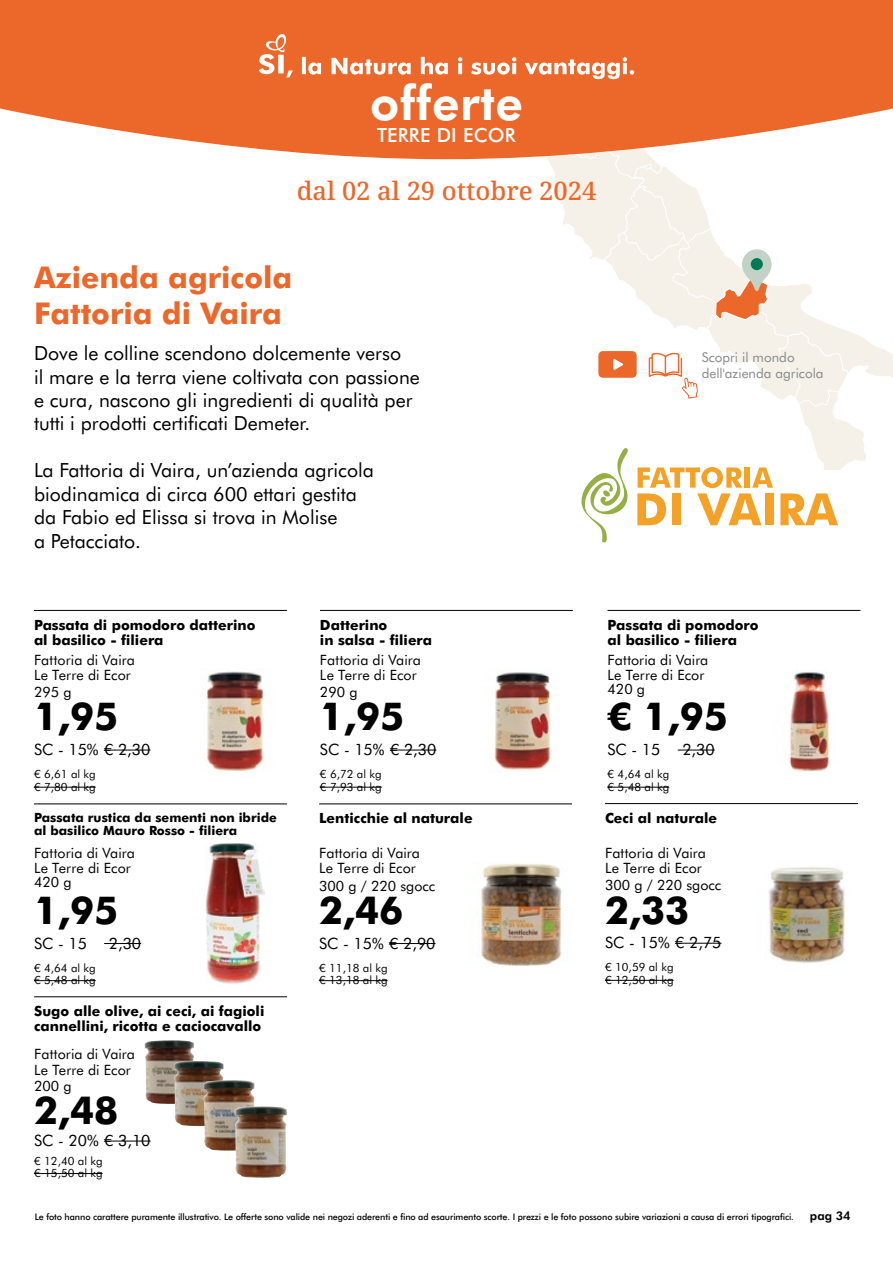
<style>
.page{position:relative;width:893px;height:1263px;background:#fff}
.page>*{position:absolute;margin:0;border:0;box-sizing:border-box;transform-origin:0 0}
.t1{font:700 48px "Futura BT";letter-spacing:.01em;color:#fff}
.t2{font:800 38.4px "Futura BT";color:#000}
.t3{font:800 30px/36px "Futura BT";color:#ec672a}
.t4{font:500 25.5px "Noto Serif";color:#ec672a}
.t5{font:19.5px/23.4px "Futura BT";color:#000}
.t6{font:500 19.5px "Futura BT";letter-spacing:.01em;color:#fff}
.t7{font:15.6px "Futura BT";color:#000}
.t8{font:14.25px/15px "Futura BT";color:#000}
.t9{font:800 14.1px/15px "Futura BT";color:#000}
.t10{font:13.5px/16.2px "Futura BT";color:#898889}
.t11{font:800 12.75px/12.6px "Futura BT";color:#000}
.t12{font:700 12px "Futura BT";color:#000}
.t13{font:11.4px/12.8px "Futura BT";color:#000}
.t14{font:500 9px "Futura BT";letter-spacing:-.01em;color:#000}
</style>
<div class="page">
<svg style="left:547px;top:159px;width:346px;height:383px"></svg>
<svg style="left:0;top:0;width:893px;height:159px;fill:#ec672a"></svg>
<svg style="left:259px;top:33px;width:375px;height:46px"></svg>
<div style="left:278px;top:55px;width:6px;height:18px;background:#fff"></div>
<img style="left:206px;top:671px;width:58px;height:101px">
<hr style="left:104px;top:750px;width:46px;height:1px;background:#000">
<hr style="left:34px;top:787px;width:62px;height:1px;background:#000">
<hr style="left:34px;top:610px;width:253px;height:1px;background:#000">
<img style="left:494px;top:672px;width:57px;height:99px">
<hr style="left:390px;top:750px;width:46px;height:1px;background:#000">
<hr style="left:320px;top:787px;width:62px;height:1px;background:#000">
<hr style="left:320px;top:610px;width:253px;height:1px;background:#000">
<img style="left:481px;top:863px;width:81px;height:103px">
<hr style="left:389px;top:943px;width:47px;height:1px;background:#000">
<hr style="left:319px;top:980px;width:69px;height:1px;background:#000">
<hr style="left:319px;top:804px;width:253px;height:1px;background:#000">
<img style="left:144px;top:1040px;width:50px;height:64px">
<hr style="left:104px;top:1141px;width:47px;height:1px;background:#000">
<hr style="left:34px;top:1173px;width:69px;height:1px;background:#000">
<hr style="left:34px;top:996px;width:253px;height:1px;background:#000">
<img style="left:174px;top:1061px;width:50px;height:65px">
<img style="left:203px;top:1080px;width:52px;height:71px">
<img style="left:234px;top:1106px;width:53px;height:72px">
<img style="left:768px;top:867px;width:77px;height:96px">
<hr style="left:675px;top:943px;width:46px;height:1px;background:#000">
<hr style="left:605px;top:980px;width:69px;height:1px;background:#000">
<hr style="left:605px;top:803px;width:253px;height:1px;background:#000">
<img style="left:789px;top:672px;width:41px;height:100px">
<hr style="left:678px;top:750px;width:37px;height:1px;background:#000">
<hr style="left:608px;top:787px;width:61px;height:1px;background:#000">
<hr style="left:608px;top:610px;width:252px;height:1px;background:#000">
<img style="left:205px;top:844px;width:60px;height:140px">
<hr style="left:104px;top:943px;width:37px;height:1px;background:#000">
<hr style="left:34px;top:980px;width:62px;height:1px;background:#000">
<hr style="left:34px;top:804px;width:253px;height:1px;background:#000">
<h1 class="t1" style="left:370px;top:69px;width:154px">offerte</h1>
<p class="t6" style="left:377px;top:122px;width:140px">TERRE DI ECOR</p>
<h3 class="t4" style="left:297px;top:173px;width:301px">dal 02 al 29 ottobre 2024</h3>
<h3 class="t3" style="left:34px;top:258px;width:260px">Azienda agricola<br>Fattoria di Vaira</h3>
<p class="t5" style="left:34px;top:341px;width:387px">Dove le colline scendono dolcemente verso<br>il mare e la terra viene coltivata con passione e cura, nascono gli ingredienti di qualità per tutti i prodotti certificati Demeter.</p>
<p class="t5" style="left:34px;top:458px;width:341px">La Fattoria di Vaira, un’azienda agricola biodinamica di circa 600 ettari gestita da Fabio ed Elissa si trova in Molise<br>a Petacciato.</p>
<p class="t10" style="left:702px;top:348px;width:123px">Scopri il mondo dell'azienda agricola</p>
<p class="t9" style="left:34px;top:616px;width:223px">Passata di pomodoro datterino al basilico - filiera</p>
<p class="t9" style="left:320px;top:616px;width:114px">Datterino<br>in salsa - filiera</p>
<p class="t9" style="left:608px;top:616px;width:153px">Passata di pomodoro al basilico - filiera</p>
<p class="t8" style="left:34px;top:651px;width:102px">Fattoria di Vaira<br>Le Terre di Ecor</p>
<p class="t8" style="left:320px;top:651px;width:102px">Fattoria di Vaira<br>Le Terre di Ecor</p>
<p class="t8" style="left:608px;top:651px;width:102px">Fattoria di Vaira<br>Le Terre di Ecor</p>
<p class="t8" style="left:34px;top:684px;width:39px">295 g</p>
<h2 class="t2" style="left:34px;top:689px;width:86px">1,95</h2>
<p class="t8" style="left:320px;top:684px;width:39px">290 g</p>
<h2 class="t2" style="left:320px;top:689px;width:86px">1,95</h2>
<p class="t8" style="left:608px;top:680px;width:39px">420 g</p>
<h2 class="t2" style="left:608px;top:689px;width:122px">€ 1,95</h2>
<p class="t7" style="left:34px;top:739px;width:118px">SC - 15% € 2,30</p>
<p class="t13" style="left:34px;top:767px;width:63px">€ 6,61 al kg € 7,80 al kg</p>
<p class="t7" style="left:320px;top:739px;width:118px">SC - 15% € 2,30</p>
<p class="t13" style="left:320px;top:767px;width:63px">€ 6,72 al kg € 7,93 al kg</p>
<p class="t7" style="left:608px;top:739px;width:54px">SC - 15</p>
<p class="t13" style="left:608px;top:767px;width:63px">€ 4,64 al kg</p>
<p class="t13" style="left:608px;top:780px;width:63px">€ 5,48 al kg</p>
<p class="t7" style="left:682px;top:739px;width:34px">2,30</p>
<p class="t11" style="left:34px;top:810px;width:244px">Passata rustica da sementi non ibride al basilico Mauro Rosso - filiera</p>
<p class="t9" style="left:319px;top:810px;width:155px">Lenticchie al naturale</p>
<p class="t9" style="left:605px;top:809px;width:113px">Ceci al naturale</p>
<p class="t8" style="left:34px;top:845px;width:102px">Fattoria di Vaira<br>Le Terre di Ecor</p>
<p class="t8" style="left:319px;top:845px;width:102px">Fattoria di Vaira<br>Le Terre di Ecor</p>
<p class="t8" style="left:605px;top:845px;width:102px">Fattoria di Vaira<br>Le Terre di Ecor</p>
<p class="t8" style="left:34px;top:874px;width:39px">420 g</p>
<h2 class="t2" style="left:34px;top:883px;width:86px">1,95</h2>
<p class="t8" style="left:319px;top:877px;width:118px">300 g / 220 sgocc</p>
<h2 class="t2" style="left:319px;top:883px;width:86px">2,46</h2>
<p class="t8" style="left:605px;top:877px;width:118px">300 g / 220 sgocc</p>
<h2 class="t2" style="left:605px;top:882px;width:86px">2,33</h2>
<p class="t7" style="left:34px;top:932px;width:54px">SC - 15</p>
<p class="t13" style="left:34px;top:961px;width:63px">€ 4,64 al kg</p>
<p class="t13" style="left:34px;top:973px;width:63px">€ 5,48 al kg</p>
<p class="t7" style="left:109px;top:932px;width:34px">2,30</p>
<p class="t7" style="left:319px;top:932px;width:118px">SC - 15% € 2,90</p>
<p class="t13" style="left:319px;top:961px;width:70px">€ 11,18 al kg € 13,18 al kg</p>
<p class="t7" style="left:605px;top:932px;width:118px">SC - 15% € 2,75</p>
<p class="t13" style="left:605px;top:960px;width:70px">€ 10,59 al kg € 12,50 al kg</p>
<p class="t9" style="left:34px;top:1003px;width:232px">Sugo alle olive, ai ceci, ai fagioli cannellini, ricotta e caciocavallo</p>
<p class="t8" style="left:34px;top:1046px;width:102px">Fattoria di Vaira<br>Le Terre di Ecor</p>
<p class="t8" style="left:34px;top:1078px;width:39px">200 g</p>
<h2 class="t2" style="left:34px;top:1083px;width:86px">2,48</h2>
<p class="t7" style="left:34px;top:1130px;width:118px">SC - 20% € 3,10</p>
<p class="t13" style="left:34px;top:1154px;width:70px">€ 12,40 al kg € 15,50 al kg</p>
<p class="t14" style="left:35px;top:1211px;width:761px">Le foto hanno carattere puramente illustrativo. Le offerte sono valide nei negozi aderenti e fino ad esaurimento scorte. I prezzi e le foto possono subire variazioni a causa di errori tipografici.</p>
<p class="t12" style="left:810px;top:1208px;width:42px">pag 34</p>
</div>
